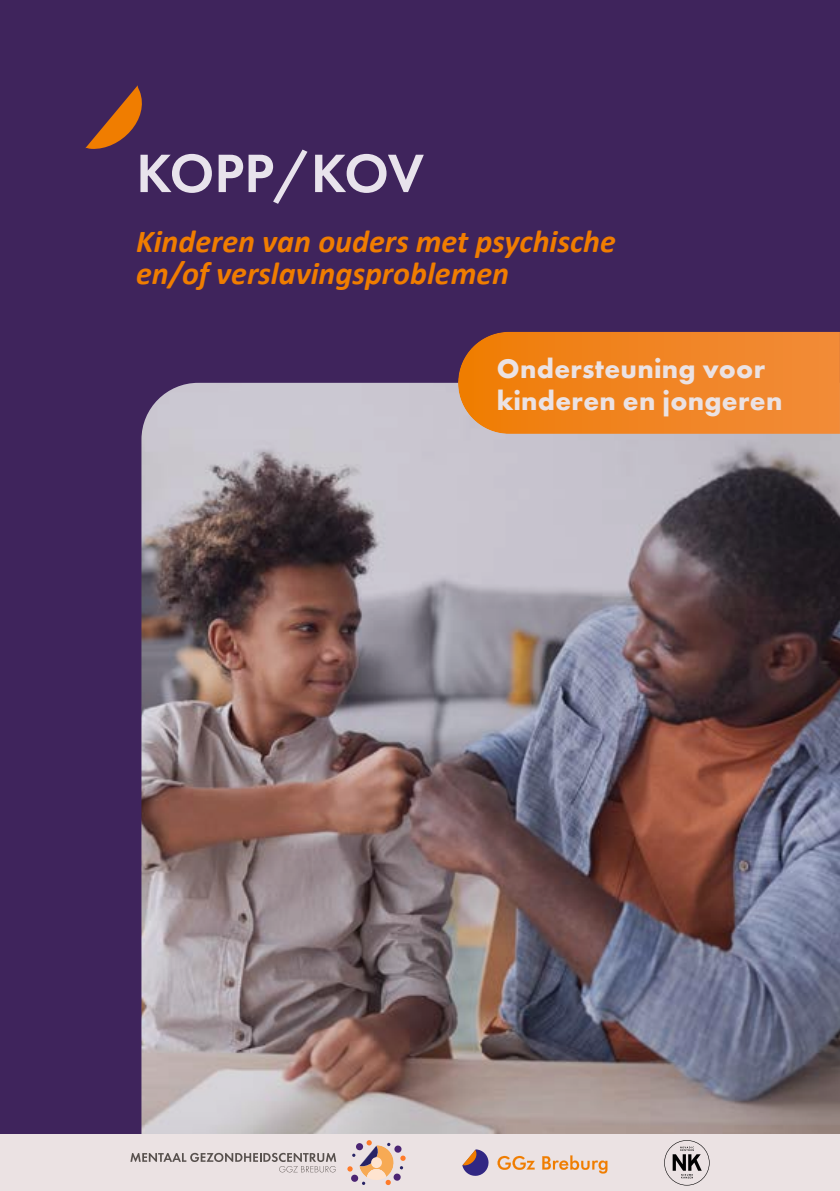
<style>
.page{position:relative;width:840px;height:1191px;background:#fff}
.page>*{position:absolute;margin:0;border:0;box-sizing:border-box;transform-origin:0 0}
.t1{font:600 56px "Futura PT";letter-spacing:-.02em;color:#e8e3ec}
.t2{font:italic 700 32px/32px "Calibri";color:#f07d00}
.t3{font:700 28px/32px "Futura PT";letter-spacing:.01em;color:#ebe2e3}
</style>
<div class="page">
<div style="left:0;top:0;width:839px;height:1191px;background:#3f245c"></div>
<img style="left:141px;top:383px;width:698px;height:751px">
<div style="left:0;top:1134px;width:839px;height:57px;background:#ebe2e3"></div>
<svg style="left:458px;top:332px;width:381px;height:102px;background:#ed8324"></svg>
<svg style="left:85px;top:85px;width:57px;height:64px"></svg>
<svg style="left:664px;top:1140px;width:45px;height:45px"></svg>
<svg style="left:347px;top:1140px;width:58px;height:45px"></svg>
<div style="left:371px;top:1157px;width:11px;height:11px;background:#ffe4cf;border-radius:50%"></div>
<svg style="left:130px;top:1152px;width:206px;height:20px"></svg>
<svg style="left:497px;top:1155px;width:37px;height:14px"></svg>
<svg style="left:542px;top:1155px;width:65px;height:18px"></svg>
<svg style="left:462px;top:1149px;width:27px;height:27px"></svg>
<h1 class="t1" style="left:136px;top:150px;width:289px">KOPP/KOV</h1>
<p class="t2" style="left:136px;top:227px;width:481px">Kinderen van ouders met psychische en/of verslavingsproblemen</p>
<p class="t3" style="left:496px;top:354px;width:287px">Ondersteuning voor kinderen en jongeren</p>
</div>
